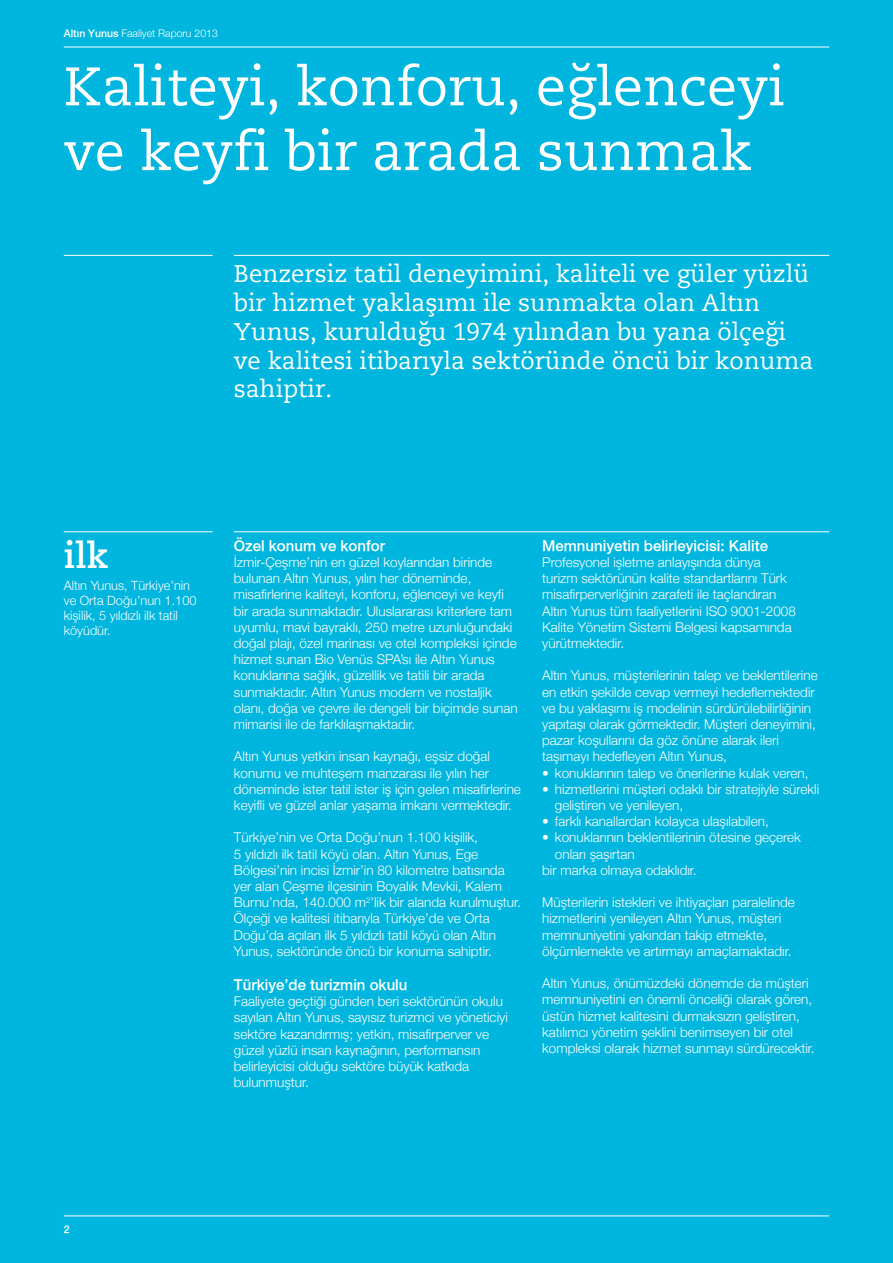
<style>
.page{position:relative;width:893px;height:1263px;background:#00b6de}
.page>*{position:absolute;margin:0;border:0;box-sizing:border-box;transform-origin:0 0}
.t1{font:54px/64.8px "Caecilia Roman";color:#fff}
.t2{font:700 36px "Caecilia";color:#fff}
.t3{font:24px/28.8px "Caecilia Roman";color:#fff}
.t4{font:500 15px "Helvetica Neue";color:#fff}
.t5{font:300 13.5px/16.2px "Helvetica Neue";color:#fff}
.t6{font:300 12.75px/15.3px "Helvetica Neue";color:#fff}
.t7{font:300 10.5px "Helvetica Neue";color:#fff}
.t8{font:500 10.5px "Helvetica Neue";color:#fff}
.s1{font-weight:500}
</style>
<div class="page">
<hr style="left:64px;top:47px;width:765px;height:1px;background:#fff">
<hr style="left:64px;top:1216px;width:765px;height:1px;background:#fff">
<hr style="left:64px;top:255px;width:149px;height:1px;background:#fff">
<hr style="left:64px;top:531px;width:149px;height:1px;background:#fff">
<hr style="left:234px;top:255px;width:595px;height:1px;background:#fff">
<hr style="left:234px;top:531px;width:595px;height:1px;background:#fff">
<p class="t7" style="left:64px;top:27px;width:156px"><span class="s1">Altın Yunus</span> Faaliyet Raporu 2013</p>
<h1 class="t1" style="left:64px;top:54px;width:723px">Kaliteyi, konforu, eğlenceyi ve keyfi bir arada sunmak</h1>
<h3 class="t3" style="left:234px;top:259px;width:581px">Benzersiz tatil deneyimini, kaliteli ve güler yüzlü bir hizmet yaklaşımı ile sunmakta olan Altın Yunus, kurulduğu 1974 yılından bu yana ölçeği ve kalitesi itibarıyla sektöründe öncü bir konuma sahiptir.</h3>
<h2 class="t2" style="left:64px;top:533px;width:46px">ilk</h2>
<p class="t6" style="left:64px;top:577px;width:134px">Altın Yunus, Türkiye’nin ve Orta Doğu’nun 1.100 kişilik, 5 yıldızlı ilk tatil köyüdür.</p>
<p class="t4" style="left:234px;top:536px;width:153px">Özel konum ve konfor</p>
<p class="t5" style="left:234px;top:554px;width:285px">İzmir-Çeşme’nin en güzel koylarından birinde bulunan Altın Yunus, yılın her döneminde, misafirlerine kaliteyi, konforu, eğlenceyi ve keyfi bir arada sunmaktadır. Uluslararası kriterlere tam uyumlu, mavi bayraklı, 250 metre uzunluğundaki doğal plajı, özel marinası ve otel kompleksi içinde hizmet sunan Bio Venüs SPA’sı ile Altın Yunus konuklarına sağlık, güzellik ve tatili bir arada sunmaktadır. Altın Yunus modern ve nostaljik olanı, doğa ve çevre ile dengeli bir biçimde sunan mimarisi ile de farklılaşmaktadır.</p>
<p class="t5" style="left:234px;top:748px;width:289px">Altın Yunus yetkin insan kaynağı, eşsiz doğal konumu ve muhteşem manzarası ile yılın her döneminde ister tatil ister iş için gelen misafirlerine keyifli ve güzel anlar yaşama imkanı vermektedir.</p>
<p class="t5" style="left:234px;top:829px;width:289px">Türkiye’nin ve Orta Doğu’nun 1.100 kişilik,<br>5 yıldızlı ilk tatil köyü olan. Altın Yunus, Ege Bölgesi’nin incisi İzmir’in 80 kilometre batısında yer alan Çeşme ilçesinin Boyalık Mevkii, Kalem Burnu’nda, 140.000 m<sup>2</sup>’lik bir alanda kurulmuştur.<br>Ölçeği ve kalitesi itibarıyla Türkiye’de ve Orta Doğu’da açılan ilk 5 yıldızlı tatil köyü olan Altın Yunus, sektöründe öncü bir konuma sahiptir.</p>
<p class="t4" style="left:234px;top:976px;width:175px">Türkiye’de turizmin okulu</p>
<p class="t5" style="left:234px;top:993px;width:276px">Faaliyete geçtiği günden beri sektörünün okulu sayılan Altın Yunus, sayısız turizmci ve yöneticiyi sektöre kazandırmış; yetkin, misafirperver ve güzel yüzlü insan kaynağının, performansın belirleyicisi olduğu sektöre büyük katkıda bulunmuştur.</p>
<p class="t4" style="left:542px;top:536px;width:227px">Memnuniyetin belirleyicisi: Kalite</p>
<p class="t5" style="left:542px;top:554px;width:255px">Profesyonel işletme anlayışında dünya turizm sektörünün kalite standartlarını Türk misafirperverliğinin zarafeti ile taçlandıran Altın Yunus tüm faaliyetlerini ISO 9001-2008<br>Kalite Yönetim Sistemi Belgesi kapsamında yürütmektedir.</p>
<p class="t5" style="left:542px;top:667px;width:277px">Altın Yunus, müşterilerinin talep ve beklentilerine en etkin şekilde cevap vermeyi hedeflemektedir ve bu yaklaşımı iş modelinin sürdürülebilirliğinin yapıtaşı olarak görmektedir. Müşteri deneyimini, pazar koşullarını da göz önüne alarak ileri taşımayı hedefleyen Altın Yunus,</p>
<p class="t5" style="left:542px;top:764px;width:268px">• konuklarının talep ve önerilerine kulak veren,</p>
<p class="t5" style="left:555px;top:781px;width:266px;text-indent:-13px">• hizmetlerini müşteri odaklı bir stratejiyle sürekli geliştiren ve yenileyen,</p>
<p class="t5" style="left:542px;top:813px;width:228px">• farklı kanallardan kolayca ulaşılabilen,</p>
<p class="t5" style="left:542px;top:829px;width:260px">• konuklarının beklentilerinin ötesine geçerek</p>
<p class="t5" style="left:555px;top:845px;width:81px">onları şaşırtan</p>
<p class="t5" style="left:542px;top:862px;width:156px">bir marka olmaya odaklıdır.</p>
<p class="t5" style="left:542px;top:894px;width:254px">Müşterilerin istekleri ve ihtiyaçları paralelinde hizmetlerini yenileyen Altın Yunus, müşteri memnuniyetini yakından takip etmekte, ölçümlemekte ve artırmayı amaçlamaktadır.</p>
<p class="t5" style="left:542px;top:975px;width:274px">Altın Yunus, önümüzdeki dönemde de müşteri memnuniyetini en önemli önceliği olarak gören, üstün hizmet kalitesini durmaksızın geliştiren, katılımcı yönetim şeklini benimseyen bir otel kompleksi olarak hizmet sunmayı sürdürecektir.</p>
<p class="t8" style="left:64px;top:1223px;width:7px">2</p>
</div>
